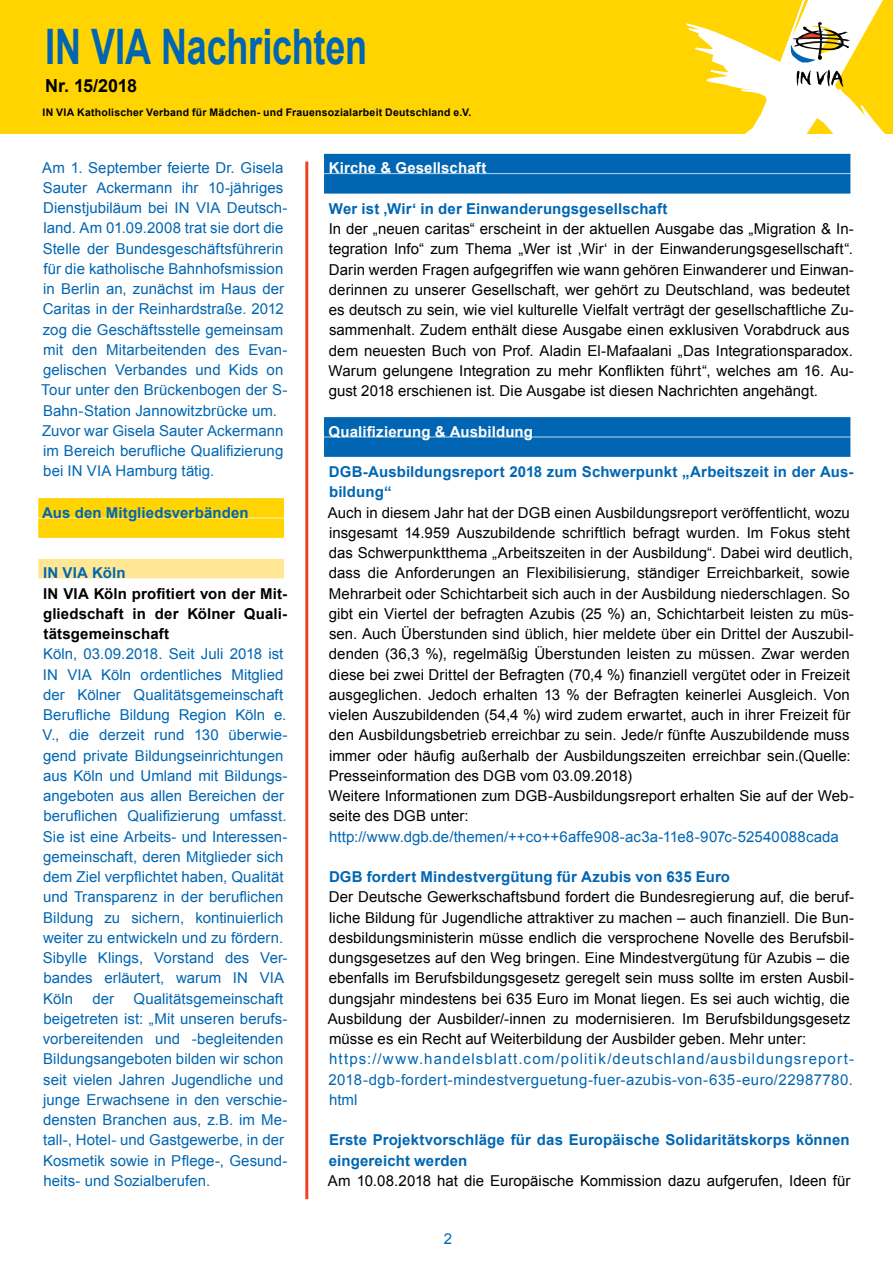
<style>
.page{position:relative;width:893px;height:1263px;background:#fff}
.page>*{position:absolute;margin:0;border:0;box-sizing:border-box;transform-origin:0 0}
.t1{font:700 48.9px "Arial";letter-spacing:-.005em;color:#0066b3;scale:.74 1}
.t2{font:700 18px "Arial";letter-spacing:-.025em;color:#000}
.t3{font:15px/20.2px "Arial";letter-spacing:.005em;color:#000}
.t4{font:15px/20.2px "Arial";letter-spacing:.005em;color:#0066b3}
.t5{font:700 15px/20.2px "Arial";letter-spacing:.01em;color:#0066b3}
.t6{font:700 15px/20.2px "Arial";letter-spacing:.01em;color:#000;text-align:justify}
.t7{font:700 15px "Arial";letter-spacing:.01em;color:#fff}
.t8{font:700 10.5px "Arial";letter-spacing:.02em;color:#000}
</style>
<div class="page">
<div style="left:0;top:0;width:893px;height:133px;background:#ffd400"></div>
<svg style="left:686px;top:0;width:199px;height:133px"></svg>
<hr style="left:305px;top:162px;width:3px;height:1037px;background:#ef4123">
<div style="left:38px;top:498px;width:246px;height:20px;background:#ffd400"></div>
<div style="left:38px;top:518px;width:246px;height:20px;background:#ffd400"></div>
<div style="left:38px;top:559px;width:246px;height:19px;background:#ffe794"></div>
<div style="left:324px;top:154px;width:526px;height:19px;background:#0066b3"></div>
<div style="left:324px;top:174px;width:526px;height:20px;background:#0066b3"></div>
<div style="left:324px;top:417px;width:526px;height:20px;background:#0066b3"></div>
<div style="left:324px;top:437px;width:526px;height:20px;background:#0066b3"></div>
<h1 class="t1" style="left:45px;top:14px;width:437px">IN VIA Nachrichten</h1>
<p class="t2" style="left:45px;top:74px;width:94px">Nr. 15/2018</p>
<p class="t8" style="left:43px;top:105px;width:430px">IN VIA Katholischer Verband für Mädchen- und Frauensozialarbeit Deutschland e.V.</p>
<p class="t4" style="left:41px;top:157px;width:248px">Am 1. September feierte Dr. Gisela Sauter Ackermann ihr 10-jähriges Dienstjubiläum bei IN VIA Deutsch&shy;land. Am 01.09.2008 trat sie dort die Stelle der Bundesgeschäftsführerin für die katholische Bahnhofsmission in Berlin an, zunächst im Haus der Caritas in der Reinhardstraße. 2012 zog die Geschäftsstelle gemeinsam mit den Mitarbeitenden des Evan&shy;gelischen Verbandes und Kids on Tour unter den Brückenbogen der S-Bahn-Station Jannowitzbrücke um.<br>Zuvor war Gisela Sauter Ackermann im Bereich berufliche Qualifizierung bei IN VIA Hamburg tätig.</p>
<p class="t5" style="left:42px;top:503px;width:208px">Aus den Mitgliedsverbänden</p>
<p class="t5" style="left:43px;top:563px;width:84px">IN VIA Köln</p>
<p class="t6" style="left:43px;top:584px;width:246px">IN VIA Köln profitiert von der Mit&shy;gliedschaft in der Kölner Quali&shy;tätsgemeinschaft</p>
<p class="t4" style="left:43px;top:644px;width:246px">Köln, 03.09.2018. Seit Juli 2018 ist IN VIA Köln ordentliches Mitglied der Kölner Qualitätsgemeinschaft Berufliche Bildung Region Köln e.<br>V., die derzeit rund 130 überwie&shy;gend private Bildungseinrichtungen aus Köln und Umland mit Bildungs&shy;angeboten aus allen Bereichen der beruflichen Qualifizierung umfasst.<br>Sie ist eine Arbeits- und Interessen&shy;gemeinschaft, deren Mitglieder sich dem Ziel verpflichtet haben, Qualität und Transparenz in der beruflichen Bildung zu sichern, kontinuierlich weiter zu entwickeln und zu fördern.<br>Sibylle Klings, Vorstand des Ver&shy;bandes erläutert, warum IN VIA Köln</p>
<p class="t4" style="left:43px;top:988px;width:246px;text-indent:91px">Qualitätsgemeinschaft beigetreten ist: „Mit unseren berufs&shy;vorbereitenden und -begleitenden Bildungsangeboten bilden wir schon seit vielen Jahren Jugendliche und junge Erwachsene in den verschie&shy;densten Branchen aus, z.B. im Me&shy;tall-, Hotel- und Gastgewerbe, in der Kosmetik sowie in Pflege-, Gesund&shy;heits- und Sozialberufen.</p>
<p class="t4" style="left:93px;top:988px;width:23px">der</p>
<p class="t7" style="left:329px;top:158px;width:159px">Kirche &amp; Gesellschaft</p>
<p class="t5" style="left:329px;top:199px;width:340px">Wer ist ‚Wir‘ in der Einwanderungsgesellschaft</p>
<p class="t3" style="left:329px;top:219px;width:527px">In der „neuen caritas“ erscheint in der aktuellen Ausgabe das „Migration &amp; In&shy;tegration Info“ zum Thema „Wer ist ‚Wir‘ in der Einwanderungsgesellschaft“.<br>Darin werden Fragen aufgegriffen wie wann gehören Einwanderer und Einwan&shy;derinnen zu unserer Gesellschaft, wer gehört zu Deutschland, was bedeutet es deutsch zu sein, wie viel kulturelle Vielfalt verträgt der gesellschaftliche Zu&shy;sammenhalt. Zudem enthält diese Ausgabe einen exklusiven Vorabdruck aus dem neuesten Buch von Prof. Aladin El-Mafaalani „Das Integrationsparadox.<br>Warum gelungene Integration zu mehr Konflikten führt“, welches am 16. Au&shy;gust 2018 erschienen ist. Die Ausgabe ist diesen Nachrichten angehängt.</p>
<p class="t7" style="left:329px;top:421px;width:206px">Qualifizierung &amp; Ausbildung</p>
<p class="t5" style="left:329px;top:462px;width:526px">DGB-Ausbildungsreport 2018 zum Schwerpunkt „Arbeitszeit in der Aus&shy;bildung“</p>
<p class="t3" style="left:328px;top:502px;width:528px">Auch in diesem Jahr hat der DGB einen Ausbildungsreport veröffentlicht, wozu insgesamt 14.959 Auszubildende schriftlich befragt wurden. Im Fokus steht das Schwerpunktthema „Arbeitszeiten in der Ausbildung“. Dabei wird deutlich, dass die Anforderungen an Flexibilisierung, ständiger Erreichbarkeit, sowie Mehrarbeit oder Schichtarbeit sich auch in der Ausbildung niederschlagen. So gibt ein Viertel der befragten Azubis (25 %) an, Schichtarbeit leisten zu müs&shy;sen. Auch Überstunden sind üblich, hier meldete über ein Drittel der Auszubil&shy;denden (36,3 %), regelmäßig Überstunden leisten zu müssen. Zwar werden diese bei zwei Drittel der Befragten (70,4 %) finanziell vergütet oder in Freizeit ausgeglichen. Jedoch erhalten 13 % der Befragten keinerlei Ausgleich. Von vielen Auszubildenden (54,4 %) wird zudem erwartet, auch in ihrer Freizeit für den Ausbildungsbetrieb erreichbar zu sein. Jede/r fünfte Auszubildende muss immer oder häufig außerhalb der Ausbildungszeiten erreichbar sein.(Quelle:<br>Presseinformation des DGB vom 03.09.2018)<br>Weitere Informationen zum DGB-Ausbildungsreport erhalten Sie auf der Web&shy;seite des DGB unter:</p>
<p class="t4" style="left:329px;top:826px;width:511px">http://www.dgb.de/themen/++co++6affe908-ac3a-11e8-907c-52540088cada</p>
<p class="t5" style="left:329px;top:867px;width:403px">DGB fordert Mindestvergütung für Azubis von 635 Euro</p>
<p class="t3" style="left:328px;top:887px;width:527px">Der Deutsche Gewerkschaftsbund fordert die Bundesregierung auf, die beruf&shy;liche Bildung für Jugendliche attraktiver zu machen – auch finanziell. Die Bun&shy;desbildungsministerin müsse endlich die versprochene Novelle des Berufsbil&shy;dungsgesetzes auf den Weg bringen. Eine Mindestvergütung für Azubis – die ebenfalls im Berufsbildungsgesetz geregelt sein muss sollte im ersten Ausbil&shy;dungsjahr mindestens bei 635 Euro im Monat liegen. Es sei auch wichtig, die Ausbildung der Ausbilder/-innen zu modernisieren. Im Berufsbildungsgesetz müsse es ein Recht auf Weiterbildung der Ausbilder geben. Mehr unter:</p>
<p class="t4" style="left:328px;top:1049px;width:527px;text-align:justify">https://www.handelsblatt.com/politik/deutschland/ausbildungsreport-2018-dgb-fordert-mindestverguetung-fuer-azubis-von-635-euro/22987780. html</p>
<p class="t5" style="left:329px;top:1130px;width:522px">Erste Projektvorschläge für das Europäische Solidaritätskorps können eingereicht werden</p>
<p class="t3" style="left:328px;top:1171px;width:524px">Am 10.08.2018 hat die Europäische Kommission dazu aufgerufen, Ideen für</p>
<p class="t4" style="left:444px;top:1229px;width:10px">2</p>
</div>
